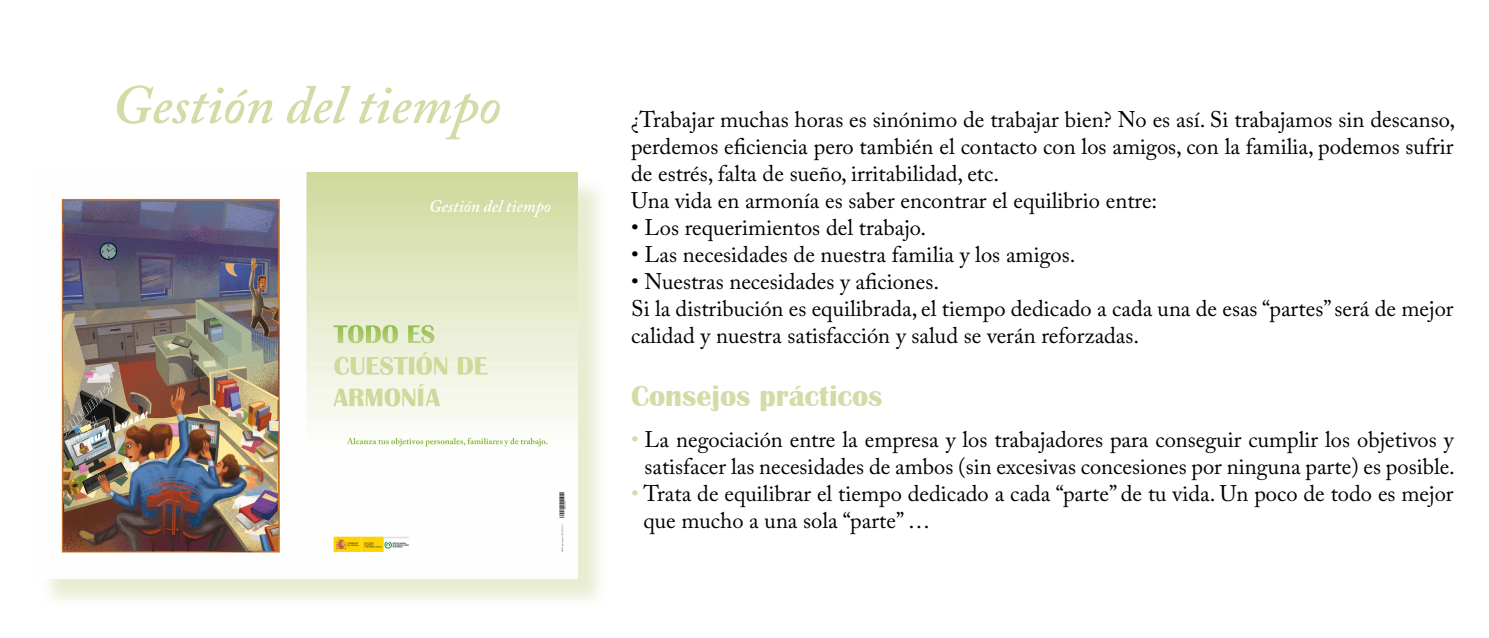
<style>
.page{position:relative;width:1489px;height:638px;background:#fff}
.page>*{position:absolute;margin:0;border:0;box-sizing:border-box;transform-origin:0 0}
.t1{font:italic 600 55px "Adobe Caslon Pro";color:#d4dba7}
.Slogan{font:700 30px "Britannic";color:#d4dba7}
.Slogan_Secondaire{font:22.5px/27px "Adobe Caslon Pro";color:#000}
.s1{color:#d4dba7}
</style>
<div class="page">
<div style="left:39px;top:176px;width:569px;height:434px;background:#d4dba7;opacity:.52"></div>
<img style="left:39px;top:172px;width:538px;height:407px">
<p class="t1" style="left:112px;top:72px;width:390px">Gestión del tiempo</p>
<p class="Slogan_Secondaire" style="left:631px;top:105px;width:825px;text-align:justify">¿Trabajar muchas horas es sinónimo de trabajar bien? No es así. Si trabajamos sin descanso, perdemos eficiencia pero también el contacto con los amigos, con la familia, podemos sufrir de estrés, falta de sueño, irritabilidad, etc.</p>
<p class="Slogan_Secondaire" style="left:631px;top:186px;width:528px">Una vida en armonía es saber encontrar el equilibrio entre:</p>
<p class="Slogan_Secondaire" style="left:631px;top:213px;width:296px">• Los requerimientos del trabajo.</p>
<p class="Slogan_Secondaire" style="left:631px;top:240px;width:446px">• Las necesidades de nuestra familia y los amigos.</p>
<p class="Slogan_Secondaire" style="left:631px;top:267px;width:310px">• Nuestras necesidades y aficiones.</p>
<p class="Slogan_Secondaire" style="left:631px;top:294px;width:824px">Si la distribución es equilibrada, el tiempo dedicado a cada una de esas “partes” será de mejor calidad y nuestra satisfacción y salud se verán reforzadas.</p>
<p class="Slogan" style="left:631px;top:379px;width:253px">Consejos prácticos</p>
<p class="Slogan_Secondaire" style="left:631px;top:425px;width:825px;text-align:center"><span class="s1">•</span> La negociación entre la empresa y los trabajadores para conseguir cumplir los objetivos y satisfacer las necesidades de ambos (sin excesivas concesiones por ninguna parte) es posible.</p>
<p class="Slogan_Secondaire" style="left:643px;top:479px;width:811px;text-indent:-12px"><span class="s1">•</span> Trata de equilibrar el tiempo dedicado a cada “parte” de tu vida. Un poco de todo es mejor que mucho a una sola “parte” …</p>
</div>
